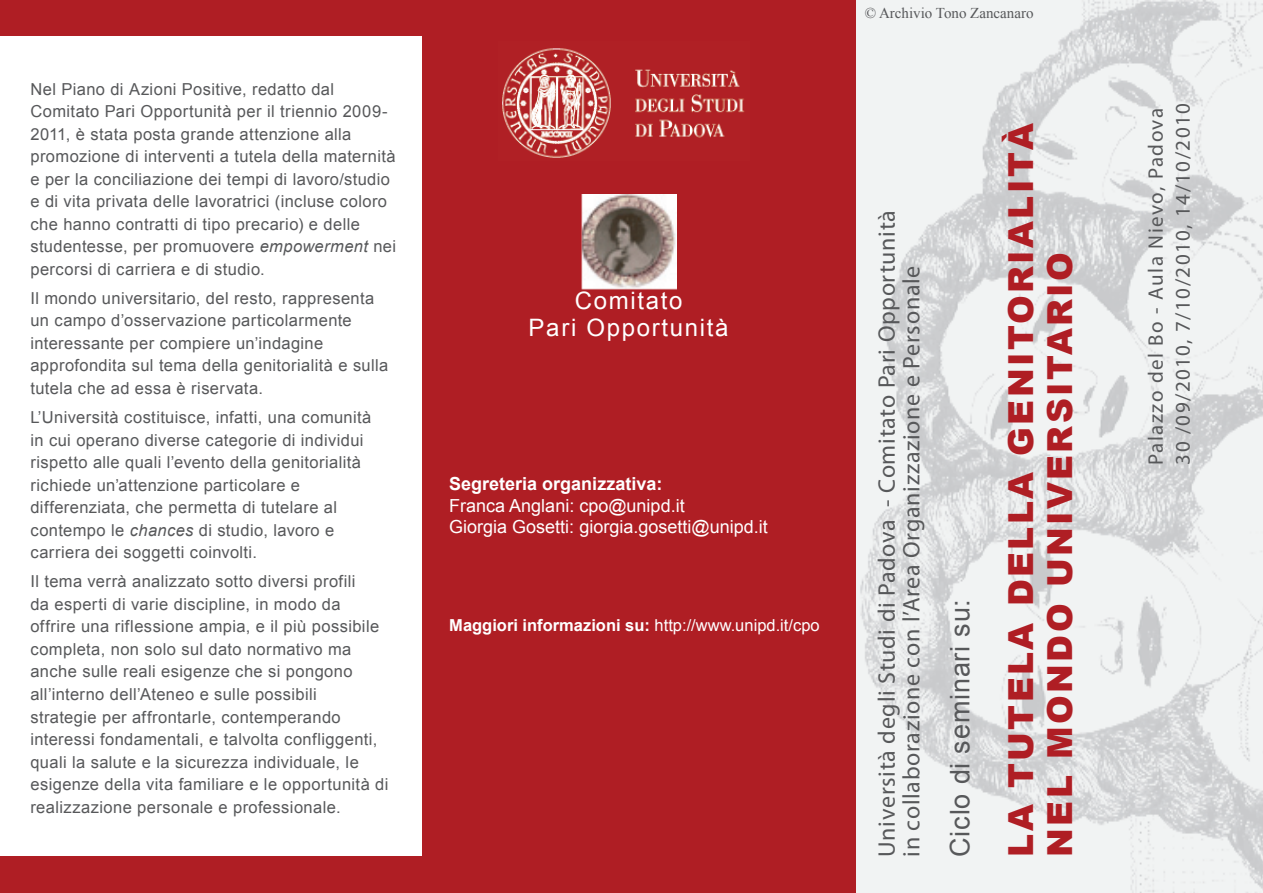
<style>
.page{position:relative;width:1263px;height:893px;background:#fff}
.page>*{position:absolute;margin:0;border:0;box-sizing:border-box;transform-origin:0 0}
.t1{font:900 34.5px/39px "Arial";letter-spacing:.07em;color:#af1e24}
.t2{font:27px "Arial";letter-spacing:.03em;color:#57585a}
.t3{font:24px/24.9px "Myriad Pro";letter-spacing:.03em;color:#57585a}
.t4{font:24px/27px "Arial";letter-spacing:.07em;color:#fff;text-align:center}
.t5{font:21px/27px "Myriad Pro";letter-spacing:.07em;color:#57585a}
.t6{font:18px/21.6px "Arial";color:#fff}
.t7{font:700 18px "Arial";color:#fff}
.t8{font:16.5px/22.5px "Arial";letter-spacing:.025em;color:#57585a}
.t9{font:700 16.5px "Arial";color:#fff}
.t10{font:15px "Times New Roman";color:#57585a}
.s1{font-style:italic}
.s2{font-weight:400}
</style>
<div class="page">
<div style="left:422px;top:0;width:445px;height:893px;background:#af1e24"></div>
<div style="left:0;top:857px;width:430px;height:36px;background:#af1e24"></div>
<img style="left:856px;top:0;width:407px;height:893px">
<img style="left:581px;top:194px;width:95px;height:95px">
<div style="left:0;top:0;width:424px;height:35px;background:#af1e24"></div>
<img style="left:502px;top:48px;width:243px;height:110px">
<p class="t8" style="left:30px;top:78px;width:367px">Nel Piano di Azioni Positive, redatto dal Comitato Pari Opportunità per il triennio 2009- 2011, è stata posta grande attenzione alla promozione di interventi a tutela della maternità e per la conciliazione dei tempi di lavoro/studio e di vita privata delle lavoratrici (incluse coloro che hanno contratti di tipo precario) e delle studentesse, per promuovere <span class="s1">empowerment</span> nei percorsi di carriera e di studio.</p>
<p class="t8" style="left:30px;top:287px;width:359px">Il mondo universitario, del resto, rappresenta un campo d’osservazione particolarmente interessante per compiere un’indagine approfondita sul tema della genitorialità e sulla tutela che ad essa è riservata.</p>
<p class="t8" style="left:30px;top:406px;width:342px">L’Università costituisce, infatti, una comunità in cui operano diverse categorie di individui rispetto alle quali l’evento della genitorialità richiede un’attenzione particolare e differenziata, che permetta di tutelare al contempo le <span class="s1">chances</span> di studio, lavoro e carriera dei soggetti coinvolti.</p>
<p class="t8" style="left:30px;top:571px;width:359px">Il tema verrà analizzato sotto diversi profili<br>da esperti di varie discipline, in modo da offrire una riflessione ampia, e il più possibile completa, non solo sul dato normativo ma anche sulle reali esigenze che si pongono all’interno dell’Ateneo e sulle possibili<br>strategie per affrontarle, contemperando interessi fondamentali, e talvolta confliggenti, quali la salute e la sicurezza individuale, le esigenze della vita familiare e le opportunità di realizzazione personale e professionale.</p>
<h3 class="t4" style="left:529px;top:287px;width:201px">Comitato<br>Pari Opportunità</h3>
<p class="t7" style="left:449px;top:472px;width:215px">Segreteria organizzativa:</p>
<p class="t6" style="left:449px;top:495px;width:320px">Franca Anglani: cpo@unipd.it<br>Giorgia Gosetti: giorgia.gosetti@unipd.it</p>
<p class="t9" style="left:449px;top:614px;width:372px">Maggiori informazioni su: <span class="s2">http://www.unipd.it/cpo</span></p>
<p class="t10" style="left:865px;top:2px;width:170px">© Archivio Tono Zancanaro</p>
<h3 class="t3" style="left:874px;top:857px;width:648px;rotate:-90deg">Università degli Studi di Padova - Comitato Pari Opportunità in collaborazione con l’Area Organizzazione e Personale</h3>
<h2 class="t2" style="left:942px;top:857px;width:259px;rotate:-90deg">Ciclo di seminari su:</h2>
<h1 class="t1" style="left:1000px;top:857px;width:735px;rotate:-90deg">LA TUTELA DELLA GENITORIALITÀ<br>NEL MONDO UNIVERSITARIO</h1>
<p class="t5" style="left:1142px;top:465px;width:363px;rotate:-90deg">Palazzo del Bo - Aula Nievo, Padova<br>30 /09/2010, 7/10/2010, 14/10/2010</p>
</div>
